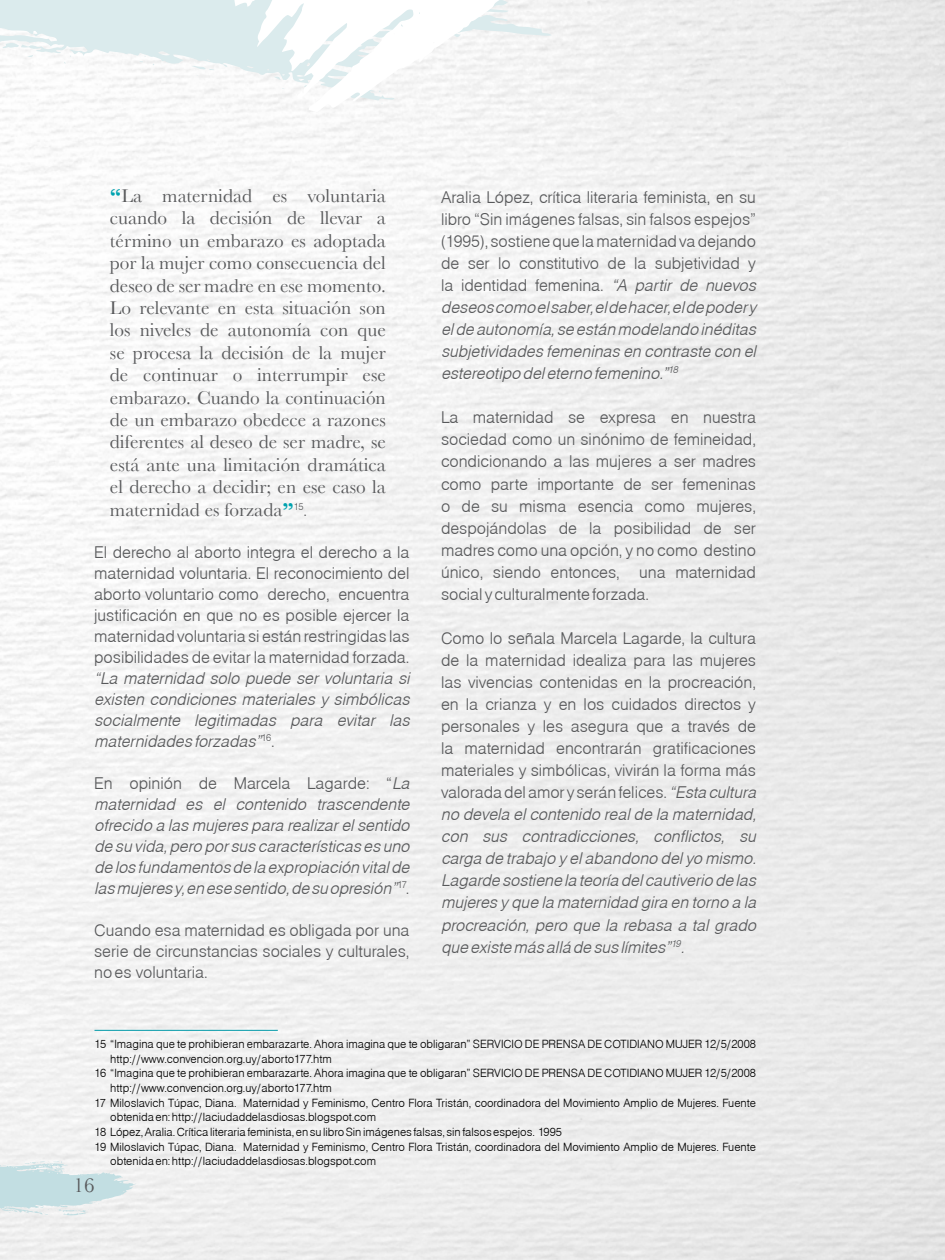
<style>
.page{position:relative;width:945px;height:1260px;background:#fff}
.page>*{position:absolute;margin:0;border:0;box-sizing:border-box;transform-origin:0 0}
.t1{font:21px "Baskerville";color:#58595b}
.t2{font:19.25px/22.4px "Baskerville";color:#58595b;text-align:justify}
.t3{font:17.5px/22.1px "Nimbus Sans Becker No 5 T Lig";color:#58595b;text-align:justify}
.t4{font:italic 17.5px/21px "Nimbus Sans Becker No 5 T Lig";color:#58595b;text-align:justify}
.t5{font:12.25px "Nimbus Sans Becker No 5 T Lig";color:#000}
.s1{font-weight:700;color:#00a2af}
.s2{font-family:"Nimbus Sans Becker No 5 T Lig";font-size:17.5px}
.s3{font-style:normal}
.s4{font-style:italic}
</style>
<div class="page">
<svg style="left:0;top:1155px;width:137px;height:66px"></svg>
<hr style="left:94px;top:1030px;width:184px;height:1px;background:#0099a8">
<svg style="left:0;top:0;width:142px;height:100px"></svg>
<svg style="left:3px;top:42px;width:16px;height:7px"></svg>
<svg style="left:27px;top:55px;width:6px;height:3px"></svg>
<svg style="left:140px;top:56px;width:2px;height:6px"></svg>
<svg style="left:64px;top:56px;width:7px;height:8px"></svg>
<svg style="left:142px;top:0;width:656px;height:112px;fill:#f2f2f2"></svg>
<p class="t2" style="left:110px;top:185px;width:277px"><span class="s1">“</span>La maternidad es voluntaria cuando la decisión de llevar a término un embarazo es adoptada por la mujer como consecuencia del deseo de ser madre en ese momento.<br>Lo relevante en esta situación son los niveles de autonomía con que se procesa la decisión de la mujer de continuar o interrumpir ese embarazo. Cuando la continuación de un embarazo obedece a razones diferentes al deseo de ser madre, se está ante una limitación dramática el derecho a decidir; en ese caso la maternidad es forzada<span class="s1">”</span><sup>15</sup><span class="s2">.</span></p>
<p class="t3" style="left:94px;top:541px;width:317px;line-height:21px">El derecho al aborto integra el derecho a la maternidad voluntaria. El reconocimiento del aborto voluntario como derecho, encuentra justificación en que no es posible ejercer la maternidad voluntaria si están restringidas las posibilidades de evitar la maternidad forzada.</p>
<p class="t4" style="left:94px;top:667px;width:321px">“La maternidad solo puede ser voluntaria si existen condiciones materiales y simbólicas socialmente legitimadas para evitar las maternidades forzadas”<sup>1</sup> <sup>6</sup> <span class="s3">.</span></p>
<p class="t4" style="left:94px;top:772px;width:321px"><span class="s3">En opinión de Marcela Lagarde: “</span>La maternidad es el contenido trascendente ofrecido a las mujeres para realizarelsentido de su vida,pero porsus características es uno de los fundamentos de la expropiación vitalde las mujeres y,en ese sentido,de su opresión”<sup>1</sup> <sup>7</sup><span class="s3">.</span></p>
<p class="t3" style="left:94px;top:919px;width:317px;line-height:21px">Cuando esa maternidad es obligada por una serie de circunstancias sociales y culturales, no es voluntaria.</p>
<p class="t3" style="left:441px;top:186px;width:321px;text-align:left">Aralia López, crítica literaria feminista, en su libro “Sin imágenes falsas, sin falsos espejos” (1995), sostiene que la maternidad va dejando de ser lo constitutivo de la subjetividad y la identidad femenina. <span class="s4">“A partir de nuevos deseos como elsaber,elde hacer,elde podery elde autonomía,se están modelando inéditas subjetividades femeninas en contraste con el estereotipo deleterno femenino.”</span><sup>18</sup></p>
<p class="t3" style="left:441px;top:406px;width:317px">La maternidad se expresa en nuestra sociedad como un sinónimo de femineidad, condicionando a las mujeres a ser madres como parte importante de ser femeninas o de su misma esencia como mujeres, despojándolas de la posibilidad de ser madres como una opción, y no como destino único, siendo entonces, una maternidad social y culturalmente forzada.</p>
<p class="t3" style="left:441px;top:627px;width:321px;text-align:left">Como lo señala Marcela Lagarde, la cultura de la maternidad idealiza para las mujeres las vivencias contenidas en la procreación, en la crianza y en los cuidados directos y personales y les asegura que a través de la maternidad encontrarán gratificaciones materiales y simbólicas, vivirán la forma más valorada del amor y serán felices. <span class="s4">“Esta cultura no devela elcontenido realde la maternidad, con sus contradicciones, conflictos, su carga de trabajo y elabandono delyo mismo.<br>Lagarde sostiene la teoría delcautiverio de las mujeres y que la maternidad gira en torno a la procreación, pero que la rebasa a tal grado que existe más allá de sus límites”</span><sup>19</sup><span class="s4">.</span></p>
<p class="t5" style="left:94px;top:1036px;width:663px">15 “Imagina que te prohibieran embarazarte. Ahora imagina que te obligaran” SERVICIO DE PRENSA DE COTIDIANO MUJER 12/5/2008</p>
<p class="t5" style="left:110px;top:1051px;width:223px">http://www.convencion.org.uy/aborto177.htm</p>
<p class="t5" style="left:94px;top:1065px;width:663px">16 “Imagina que te prohibieran embarazarte. Ahora imagina que te obligaran” SERVICIO DE PRENSA DE COTIDIANO MUJER 12/5/2008</p>
<p class="t5" style="left:110px;top:1080px;width:223px">http://www.convencion.org.uy/aborto177.htm</p>
<p class="t5" style="left:94px;top:1095px;width:663px">17 Miloslavich Túpac, Diana. Maternidad y Feminismo, Centro Flora Tristán, coordinadora del Movimiento Amplio de Mujeres. Fuente</p>
<p class="t5" style="left:110px;top:1110px;width:267px">obtenida en: http://laciudaddelasdiosas.blogspot.com</p>
<p class="t5" style="left:94px;top:1124px;width:469px">18 López, Aralia. Crítica literaria feminista, en su libro Sin imágenes falsas, sin falsos espejos. 1995</p>
<p class="t5" style="left:94px;top:1139px;width:663px">19 Miloslavich Túpac, Diana. Maternidad y Feminismo, Centro Flora Tristán, coordinadora del Movimiento Amplio de Mujeres. Fuente</p>
<p class="t5" style="left:110px;top:1154px;width:267px">obtenida en: http://laciudaddelasdiosas.blogspot.com</p>
<p class="t1" style="left:74px;top:1173px;width:22px">16</p>
</div>
